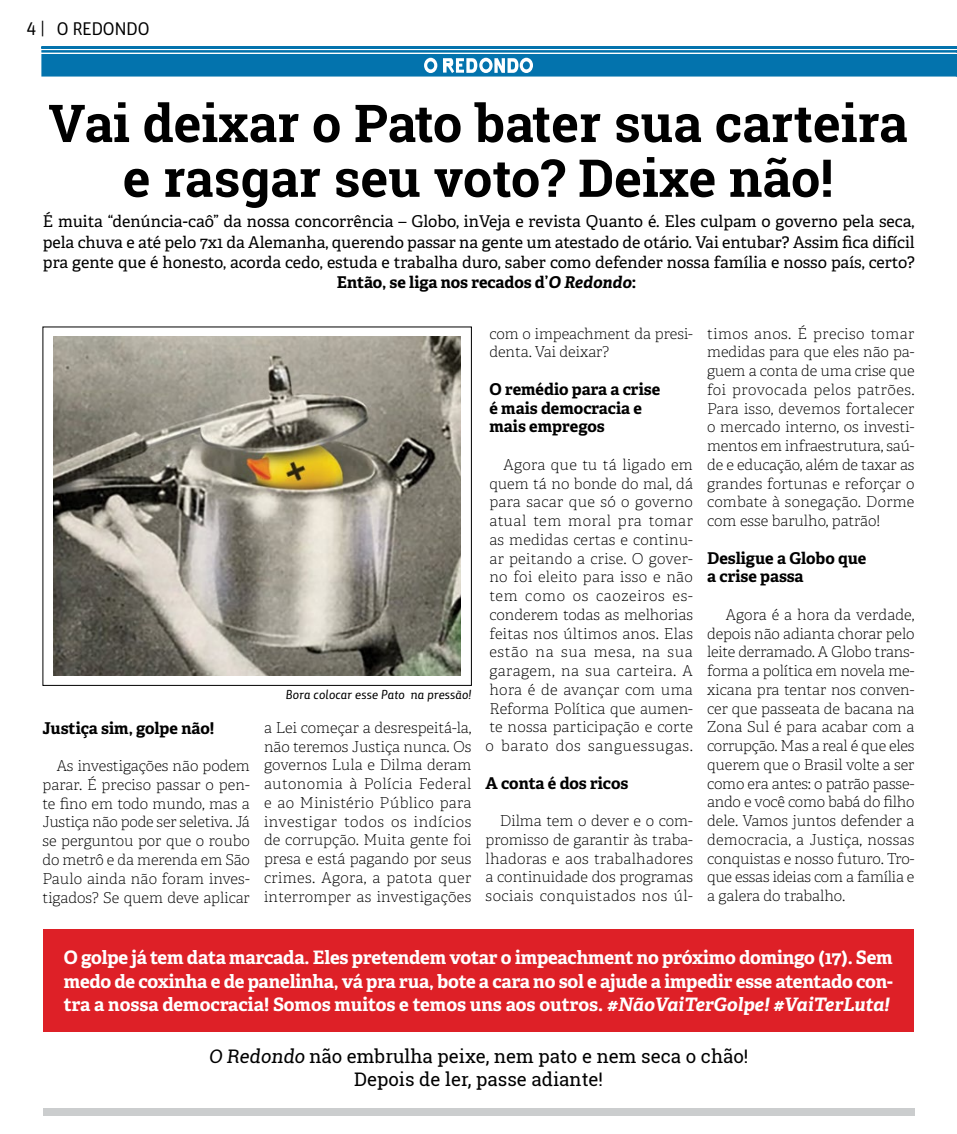
<style>
.page{position:relative;width:957px;height:1134px;background:#fff}
.page>*{position:absolute;margin:0;border:0;box-sizing:border-box;transform-origin:0 0}
.t1{font:700 52.12px/54.8px "Roboto Slab";color:#000;text-align:center}
.t2{font:18.75px/23.1px "Roboto Slab";color:#000;text-align:center}
.t3{font:700 18.5px/23.1px "Adelle";letter-spacing:-.005em;color:#fff;text-align:justify}
.t4{font:17.5px "Yalta Sans Pro";color:#000}
.t5{font:16.25px "Adelle";letter-spacing:-.005em;color:#000}
.t6{font:700 16.25px/18.8px "Adelle";color:#000}
.t7{font:100 15px/18.8px "Adelle";color:#000;text-align:justify}
.t8{font:italic 12.5px "Yalta Sans Pro";color:#000}
.s1{font-style:italic}
</style>
<div class="page">
<svg style="left:41px;top:46px;width:916px;height:31px;background:#2284b7"></svg>
<div style="left:43px;top:1108px;width:871px;height:7px;background:#cbcdce"></div>
<div style="left:43px;top:327px;width:429px;height:359px;border:1px solid #000"></div>
<img style="left:53px;top:337px;width:408px;height:338px">
<div style="left:43px;top:929px;width:871px;height:102px;background:#de2027"></div>
<p class="t4" style="left:27px;top:20px;width:124px">4 | O REDONDO</p>
<h1 class="t1" style="left:48px;top:95px;width:861px">Vai deixar o Pato bater sua carteira e rasgar seu voto? Deixe não!</h1>
<p class="t5" style="left:43px;top:212px;width:873px">É muita “denúncia-caô” da nossa concorrência – Globo, inVeja e revista Quanto é. Eles culpam o governo pela seca,</p>
<p class="t5" style="left:43px;top:232px;width:873px">pela chuva e até pelo 7x1 da Alemanha, querendo passar na gente um atestado de otário. Vai entubar? Assim fica difícil</p>
<p class="t5" style="left:43px;top:252px;width:873px">pra gente que é honesto, acorda cedo, estuda e trabalha duro, saber como defender nossa família e nosso país, certo?</p>
<p class="t6" style="left:337px;top:273px;width:301px">Então, se liga nos recados d’<span class="s1">O Redondo</span>:</p>
<p class="t6" style="left:43px;top:719px;width:173px">Justiça sim, golpe não!</p>
<p class="t7" style="left:43px;top:757px;width:209px;text-indent:14px">As investigações não podem parar. É preciso passar o pen&shy;te fino em todo mundo, mas a Justiça não pode ser seletiva. Já se perguntou por que o roubo do metrô e da merenda em São Paulo ainda não foram inves&shy;tigados? Se quem deve aplicar</p>
<p class="t8" style="left:286px;top:688px;width:187px">Bora colocar esse Pato na pressão!</p>
<p class="t7" style="left:264px;top:718px;width:209px">a Lei começar a desrespeitá-la, não teremos Justiça nunca. Os governos Lula e Dilma deram autonomia à Polícia Federal e ao Ministério Público para investigar todos os indícios de corrupção. Muita gente foi presa e está pagando por seus crimes. Agora, a patota quer interromper as investigações</p>
<p class="t7" style="left:489px;top:324px;width:205px">com o impeachment da presi&shy;denta. Vai deixar?</p>
<p class="t6" style="left:489px;top:380px;width:172px">O remédio para a crise é mais democracia e mais empregos</p>
<p class="t7" style="left:485px;top:455px;width:209px;text-indent:18px">Agora que tu tá ligado em quem tá no bonde do mal, dá para sacar que só o governo atual tem moral pra tomar as medidas certas e continu&shy;ar peitando a crise. O gover&shy;no foi eleito para isso e não tem como os caozeiros es&shy;conderem todas as melhorias feitas nos últimos anos. Elas estão na sua mesa, na sua garagem, na sua carteira. A hora é de avançar com uma Reforma Política que aumen&shy;te nossa participação e corte o barato dos sanguessugas.</p>
<p class="t6" style="left:485px;top:773px;width:144px">A conta é dos ricos</p>
<p class="t7" style="left:485px;top:812px;width:209px;text-indent:14px">Dilma tem o dever e o com&shy;promisso de garantir às traba&shy;lhadoras e aos trabalhadores a continuidade dos programas sociais conquistados nos úl-</p>
<p class="t7" style="left:707px;top:324px;width:209px">timos anos. É preciso tomar medidas para que eles não pa&shy;guem a conta de uma crise que foi provocada pelos patrões.<br>Para isso, devemos fortalecer o mercado interno, os investi&shy;mentos em infraestrutura, saú&shy;de e educação, além de taxar as grandes fortunas e reforçar o combate à sonegação. Dorme com esse barulho, patrão!</p>
<p class="t6" style="left:707px;top:548px;width:161px">Desligue a Globo que a crise passa</p>
<p class="t7" style="left:707px;top:605px;width:209px;text-indent:19px">Agora é a hora da verdade, depois não adianta chorar pelo leite derramado. A Globo trans&shy;forma a política em novela me&shy;xicana pra tentar nos conven&shy;cer que passeata de bacana na Zona Sul é para acabar com a corrupção. Mas a real é que eles querem que o Brasil volte a ser como era antes: o patrão passe&shy;ando e você como babá do filho dele. Vamos juntos defender a democracia, a Justiça, nossas conquistas e nosso futuro. Tro&shy;que essas ideias com a família e a galera do trabalho.</p>
<p class="t3" style="left:64px;top:946px;width:830px">O golpe já tem data marcada. Eles pretendem votar o impeachment no próximo domingo (17). Sem medo de coxinha e de panelinha, vá pra rua, bote a cara no sol e ajude a impedir esse atentado con&shy;tra a nossa democracia! Somos muitos e temos uns aos outros. <span class="s1">#NãoVaiTerGolpe! #VaiTerLuta!</span></p>
<p class="t2" style="left:209px;top:1044px;width:541px">O Redondo não embrulha peixe, nem pato e nem seca o chão!<br>Depois de ler, passe adiante!</p>
</div>
